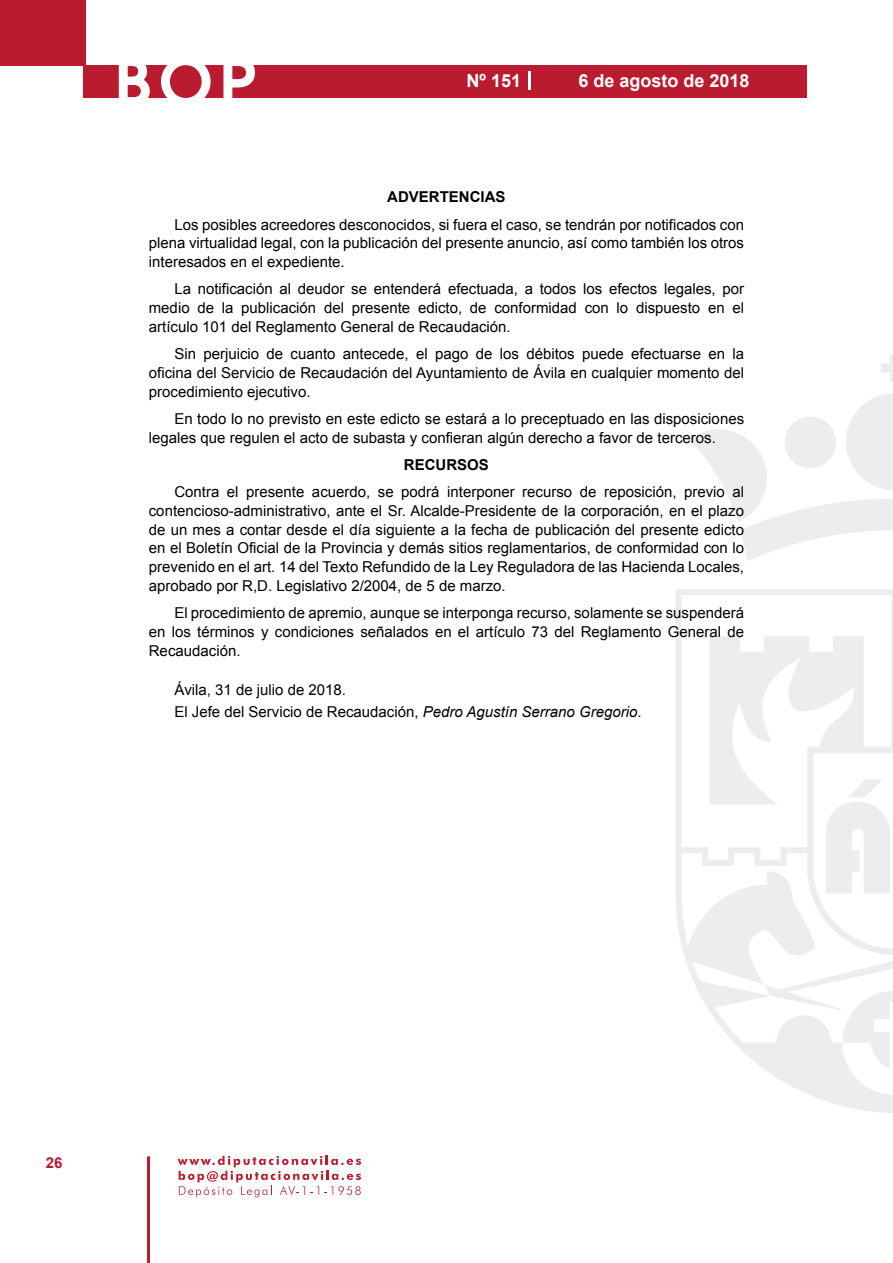
<style>
.page{position:relative;width:893px;height:1263px;background:#fff}
.page>*{position:absolute;margin:0;border:0;box-sizing:border-box;transform-origin:0 0}
.t1{font:500 61.5px "Avant Garde";color:#fff}
.t2{font:700 18px "Arial";color:#fff}
.t3{font:15px/18.8px "Arial";color:#000;text-align:justify}
.t4{font:700 15px "Arial";color:#000}
.t5{font:700 15px "Arial";color:#ba1b2f}
.s1{font-style:italic}
</style>
<div class="page">
<svg style="left:178px;top:1156px;width:183px;height:41px"></svg>
<hr style="left:147px;top:1156px;width:3px;height:107px;background:#ba1b2f">
<div style="left:0;top:0;width:85px;height:66px;background:#ba1b2f"></div>
<div style="left:84px;top:65px;width:723px;height:33px;background:#ba1b2f"></div>
<svg style="left:118px;top:65px;width:32px;height:33px"></svg>
<svg style="left:161px;top:65px;width:50px;height:33px"></svg>
<svg style="left:223px;top:65px;width:32px;height:33px"></svg>
<svg style="left:529px;top:71px;width:2px;height:19px"></svg>
<svg style="left:881px;top:355px;width:12px;height:27px"></svg>
<svg style="left:690px;top:393px;width:203px;height:168px"></svg>
<svg style="left:676px;top:589px;width:217px;height:524px"></svg>
<svg style="left:764px;top:984px;width:129px;height:86px"></svg>
<svg style="left:825px;top:779px;width:66px;height:114px"></svg>
<h1 class="t1" style="left:115px;top:44px;width:141px">BOP</h1>
<p class="t2" style="left:467px;top:69px;width:56px">Nº 151</p>
<p class="t2" style="left:578px;top:69px;width:173px">6 de agosto de 2018</p>
<p class="t4" style="left:387px;top:187px;width:120px">ADVERTENCIAS</p>
<p class="t3" style="left:149px;top:215px;width:597px;text-indent:26px">Los posibles acreedores desconocidos, si fuera el caso, se tendrán por notificados con plena virtualidad legal, con la publicación del presente anuncio, así como también los otros interesados en el expediente.</p>
<p class="t3" style="left:149px;top:280px;width:597px;text-indent:26px">La notificación al deudor se entenderá efectuada, a todos los efectos legales, por medio de la publicación del presente edicto, de conformidad con lo dispuesto en el artículo 101 del Reglamento General de Recaudación.</p>
<p class="t3" style="left:149px;top:345px;width:597px;text-indent:26px">Sin perjuicio de cuanto antecede, el pago de los débitos puede efectuarse en la oficina del Servicio de Recaudación del Ayuntamiento de Ávila en cualquier momento del procedimiento ejecutivo.</p>
<p class="t3" style="left:149px;top:409px;width:597px;text-indent:26px">En todo lo no previsto en este edicto se estará a lo preceptuado en las disposiciones legales que regulen el acto de subasta y confieran algún derecho a favor de terceros.</p>
<p class="t4" style="left:404px;top:455px;width:87px">RECURSOS</p>
<p class="t3" style="left:149px;top:483px;width:597px;text-indent:26px">Contra el presente acuerdo, se podrá interponer recurso de reposición, previo al contencioso-administrativo, ante el Sr. Alcalde-Presidente de la corporación, en el plazo de un mes a contar desde el día siguiente a la fecha de publicación del presente edicto en el Boletín Oficial de la Provincia y demás sitios reglamentarios, de conformidad con lo prevenido en el art. 14 del Texto Refundido de la Ley Reguladora de las Hacienda Locales, aprobado por R,D. Legislativo 2/2004, de 5 de marzo.</p>
<p class="t3" style="left:149px;top:604px;width:597px;text-indent:26px">El procedimiento de apremio, aunque se interponga recurso, solamente se suspenderá en los términos y condiciones señalados en el artículo 73 del Reglamento General de Recaudación.</p>
<p class="t3" style="left:174px;top:679px;width:469px;line-height:22.2px">Ávila, 31 de julio de 2018.<br>El Jefe del Servicio de Recaudación, <span class="s1">Pedro Agustín Serrano Gregorio</span>.</p>
<p class="t5" style="left:46px;top:1153px;width:18px">26</p>
</div>
